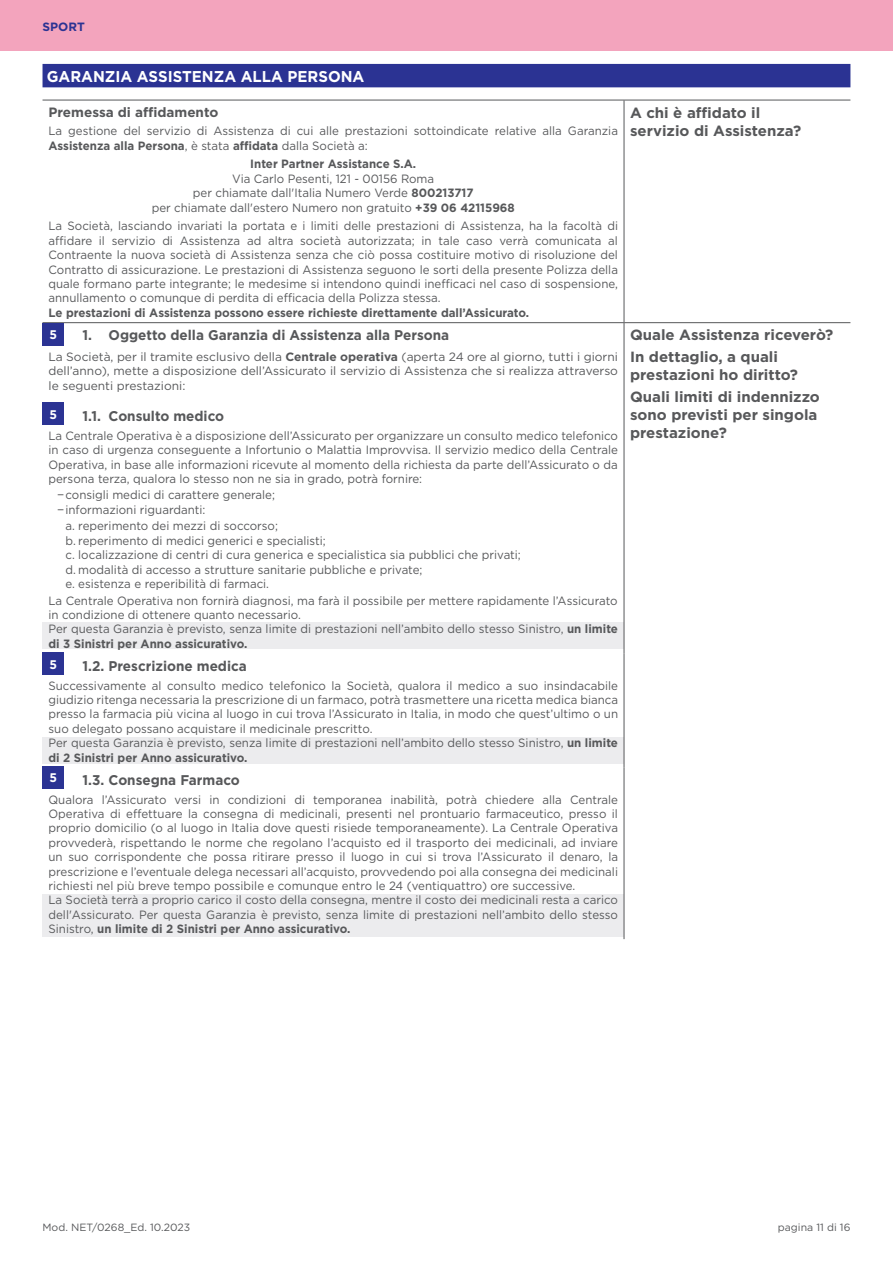
<style>
.page{position:relative;width:893px;height:1263px;background:#fff}
.page>*{position:absolute;margin:0;border:0;box-sizing:border-box;transform-origin:0 0}
.t1{font:700 15.6px "Gotham";color:#fff;scale:.96 1}
.t2{font:700 14.85px/17.7px "Gotham";color:#57585a}
.t3{font:700 14.1px "Gotham";color:#57585a;scale:.96 1}
.t4{font:700 13.5px "Gotham";color:#57585a}
.t5{font:700 12.45px "Gotham";color:#fff;scale:.96 1}
.t6{font:12px/14.4px "Gotham";color:#57585a;scale:.96 1}
.t7{font:12px/14.4px "Gotham";color:#57585a;text-align:justify}
.t8{font:700 12px "Gotham";color:#57585a;scale:.96 1}
.t9{font:700 12px "Gotham";color:#2b3393}
.t10{font:10.5px "Gotham";color:#57585a}
.s1{font-weight:700}
</style>
<div class="page">
<div style="left:0;top:0;width:893px;height:51px;background:#f3a4bd"></div>
<div style="left:43px;top:622px;width:581px;height:27px;background:#ececee"></div>
<div style="left:43px;top:737px;width:581px;height:27px;background:#ececee"></div>
<div style="left:43px;top:894px;width:581px;height:42px;background:#ececee"></div>
<div style="left:43px;top:64px;width:807px;height:23px;background:#2b3393"></div>
<hr style="left:43px;top:100px;width:581px;height:1px;background:#57585a">
<hr style="left:624px;top:100px;width:226px;height:1px;background:#57585a">
<hr style="left:624px;top:100px;width:1px;height:222px;background:#57585a">
<hr style="left:43px;top:322px;width:581px;height:1px;background:#57585a">
<hr style="left:624px;top:322px;width:226px;height:1px;background:#57585a">
<hr style="left:624px;top:323px;width:1px;height:331px;background:#57585a">
<hr style="left:624px;top:654px;width:1px;height:113px;background:#57585a">
<hr style="left:624px;top:767px;width:1px;height:172px;background:#57585a">
<div style="left:43px;top:323px;width:21px;height:22px;background:#2b3393"></div>
<div style="left:43px;top:402px;width:21px;height:23px;background:#2b3393"></div>
<div style="left:43px;top:652px;width:21px;height:23px;background:#2b3393"></div>
<div style="left:43px;top:766px;width:21px;height:22px;background:#2b3393"></div>
<p class="t9" style="left:43px;top:19px;width:44px">SPORT</p>
<h1 class="t1" style="left:47px;top:66px;width:332px">GARANZIA ASSISTENZA ALLA PERSONA</h1>
<p class="t4" style="left:49px;top:103px;width:171px">Premessa di affidamento</p>
<p class="t6" style="left:49px;top:124px;width:595px">La gestione del servizio di Assistenza di cui alle prestazioni sottoindicate relative alla Garanzia<br><span class="s1">Assistenza alla Persona</span>, è stata <span class="s1">affidata</span> dalla Società a:</p>
<p class="t8" style="left:250px;top:156px;width:174px">Inter Partner Assistance S.A.</p>
<p class="t6" style="left:152px;top:171px;width:380px;text-align:center">Via Carlo Pesenti, 121 - 00156 Roma<br>per chiamate dall'Italia Numero Verde <span class="s1">800213717<br></span>per chiamate dall'estero Numero non gratuito <span class="s1">+39 06 42115968</span></p>
<p class="t6" style="left:49px;top:219px;width:595px;text-align:justify">La Società, lasciando invariati la portata e i limiti delle prestazioni di Assistenza, ha la facoltà di affidare il servizio di Assistenza ad altra società autorizzata; in tale caso verrà comunicata al Contraente la nuova società di Assistenza senza che ciò possa costituire motivo di risoluzione del Contratto di assicurazione. Le prestazioni di Assistenza seguono le sorti della presente Polizza della quale formano parte integrante; le medesime si intendono quindi inefficaci nel caso di sospensione, annullamento o comunque di perdita di efficacia della Polizza stessa.</p>
<p class="t8" style="left:49px;top:305px;width:502px">Le prestazioni di Assistenza possono essere richieste direttamente dall’Assicurato.</p>
<p class="t3" style="left:83px;top:325px;width:383px">1. Oggetto della Garanzia di Assistenza alla Persona</p>
<p class="t7" style="left:49px;top:349px;width:571px">La Società, per il tramite esclusivo della <span class="s1">Centrale operativa</span> (aperta 24 ore al giorno, tutti i giorni dell’anno), mette a disposizione dell’Assicurato il servizio di Assistenza che si realizza attraverso le seguenti prestazioni:</p>
<p class="t3" style="left:83px;top:406px;width:149px">1.1. Consulto medico</p>
<p class="t6" style="left:49px;top:428px;width:595px;text-align:justify">La Centrale Operativa è a disposizione dell’Assicurato per organizzare un consulto medico telefonico in caso di urgenza conseguente a Infortunio o Malattia Improvvisa. Il servizio medico della Centrale Operativa, in base alle informazioni ricevute al momento della richiesta da parte dell’Assicurato o da persona terza, qualora lo stesso non ne sia in grado, potrà fornire:</p>
<p class="t6" style="left:57px;top:488px;width:229px">−consigli medici di carattere generale; −informazioni riguardanti:</p>
<p class="t6" style="left:66px;top:519px;width:476px">a. reperimento dei mezzi di soccorso;<br>b. reperimento di medici generici e specialisti;<br>c. localizzazione di centri di cura generica e specialistica sia pubblici che privati; d. modalità di accesso a strutture sanitarie pubbliche e private;<br>e. esistenza e reperibilità di farmaci.</p>
<p class="t6" style="left:49px;top:593px;width:595px">La Centrale Operativa non fornirà diagnosi, ma farà il possibile per mettere rapidamente l’Assicurato in condizione di ottenere quanto necessario.<br>Per questa Garanzia è previsto, senza limite di prestazioni nell’ambito dello stesso Sinistro, <span class="s1">un limite di 3 Sinistri per Anno assicurativo.</span></p>
<p class="t5" style="left:49px;top:326px;width:9px">5</p>
<p class="t5" style="left:49px;top:406px;width:9px">5</p>
<p class="t5" style="left:49px;top:656px;width:9px">5</p>
<p class="t3" style="left:83px;top:656px;width:173px">1.2. Prescrizione medica</p>
<p class="t6" style="left:49px;top:678px;width:595px">Successivamente al consulto medico telefonico la Società, qualora il medico a suo insindacabile giudizio ritenga necessaria la prescrizione di un farmaco, potrà trasmettere una ricetta medica bianca presso la farmacia più vicina al luogo in cui trova l’Assicurato in Italia, in modo che quest’ultimo o un suo delegato possano acquistare il medicinale prescritto.<br>Per questa Garanzia è previsto, senza limite di prestazioni nell’ambito dello stesso Sinistro, <span class="s1">un limite di 2 Sinistri per Anno assicurativo.</span></p>
<p class="t3" style="left:83px;top:770px;width:165px">1.3. Consegna Farmaco</p>
<p class="t6" style="left:49px;top:792px;width:595px">Qualora l’Assicurato versi in condizioni di temporanea inabilità, potrà chiedere alla Centrale Operativa di effettuare la consegna di medicinali, presenti nel prontuario farmaceutico, presso il proprio domicilio (o al luogo in Italia dove questi risiede temporaneamente). La Centrale Operativa provvederà, rispettando le norme che regolano l’acquisto ed il trasporto dei medicinali, ad inviare un suo corrispondente che possa ritirare presso il luogo in cui si trova l’Assicurato il denaro, la prescrizione e l’eventuale delega necessari all’acquisto, provvedendo poi alla consegna dei medicinali richiesti nel più breve tempo possibile e comunque entro le 24 (ventiquattro) ore successive.<br>La Società terrà a proprio carico il costo della consegna, mentre il costo dei medicinali resta a carico dell'Assicurato. Per questa Garanzia è previsto, senza limite di prestazioni nell’ambito dello stesso Sinistro, <span class="s1">un limite di 2 Sinistri per Anno assicurativo.</span></p>
<p class="t5" style="left:49px;top:770px;width:9px">5</p>
<p class="t2" style="left:630px;top:104px;width:173px">A chi è affidato il servizio di Assistenza?</p>
<p class="t2" style="left:630px;top:324px;width:205px;line-height:22px">Quale Assistenza riceverò?<br>In dettaglio, a quali</p>
<p class="t2" style="left:630px;top:364px;width:191px;line-height:22px">prestazioni ho diritto?<br>Quali limiti di indennizzo</p>
<p class="t2" style="left:630px;top:406px;width:189px">sono previsti per singola prestazione?</p>
<p class="t10" style="left:43px;top:1221px;width:149px">Mod. NET/0268_Ed. 10.2023</p>
<p class="t10" style="left:778px;top:1221px;width:74px">pagina 11 di 16</p>
</div>
